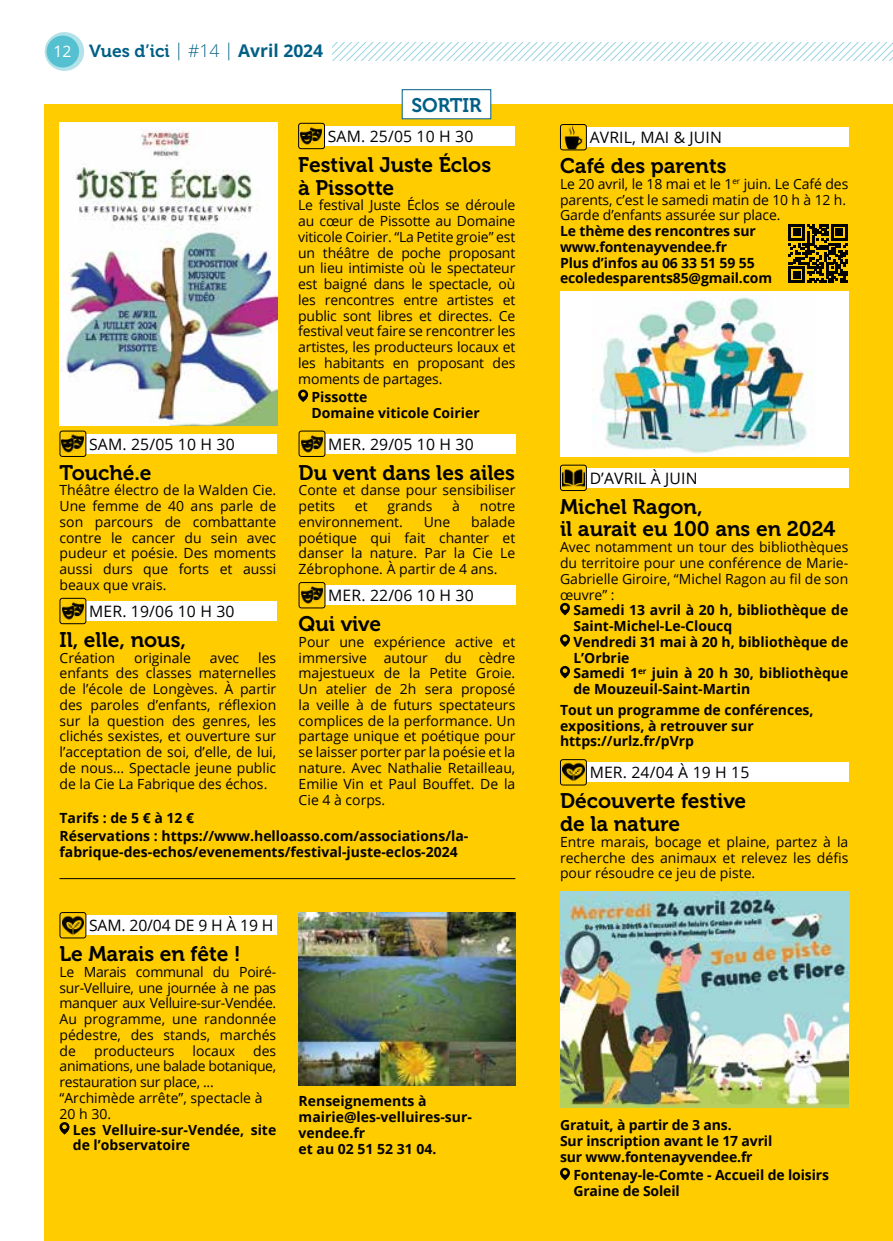
<style>
.page{position:relative;width:893px;height:1241px;background:#fff}
.page>*{position:absolute;margin:0;border:0;box-sizing:border-box;transform-origin:0 0}
.t1{font:21px/22.8px "Museo 700";color:#000}
.t2{font:19.6px "Museo 700";color:#005f86}
.t3{font:17.5px "Museo 700";color:#005f86}
.t4{font:15.75px "Open Sans";letter-spacing:.01em;color:#000}
.t5{font:15.75px "Open Sans";letter-spacing:-.01em;color:#000}
.t6{font:14px/15.8px "Open Sans";color:#000;text-align:justify}
.t7{font:700 14px/15.8px "Open Sans";color:#000}
.t8{font:14px/15.8px "Open Sans";letter-spacing:-.02em;color:#000}
.s1{font-family:"Open Sans";font-size:15.75px;color:#fff}
.s2{font-family:"Open Sans";font-weight:300}
.s3{font-family:"Open Sans";font-weight:700}
</style>
<div class="page">
<svg style="left:45px;top:32px;width:39px;height:39px"></svg>
<div style="left:47px;top:36px;width:32px;height:31px;background:#55c0d0;border-radius:50%"></div>
<svg style="left:332px;top:43px;width:561px;height:17px"></svg>
<div style="left:45px;top:105px;width:848px;height:1135px;background:#fc0"></div>
<div style="left:402px;top:90px;width:89px;height:29px;background:#fff"></div>
<div style="left:402px;top:89px;width:89px;height:30px;border:1px solid #005f86"></div>
<div style="left:585px;top:127px;width:263px;height:20px;background:#fff"></div>
<img style="left:560px;top:126px;width:23px;height:24px">
<div style="left:560px;top:124px;width:27px;height:26px;border:1px solid #000;border-radius:2px"></div>
<div style="left:585px;top:468px;width:263px;height:19px;background:#fff"></div>
<svg style="left:560px;top:465px;width:26px;height:25px"></svg>
<img style="left:563px;top:467px;width:21px;height:21px">
<div style="left:560px;top:464px;width:27px;height:27px;border:1px solid #000;border-radius:2px"></div>
<svg style="left:560px;top:602px;width:10px;height:13px"></svg>
<svg style="left:560px;top:634px;width:10px;height:12px"></svg>
<svg style="left:560px;top:666px;width:10px;height:12px"></svg>
<div style="left:585px;top:762px;width:263px;height:20px;background:#fff"></div>
<svg style="left:560px;top:759px;width:26px;height:26px"></svg>
<img style="left:563px;top:761px;width:21px;height:21px">
<div style="left:560px;top:759px;width:27px;height:26px;border:1px solid #000;border-radius:2px"></div>
<svg style="left:560px;top:1167px;width:10px;height:12px"></svg>
<div style="left:323px;top:126px;width:192px;height:20px;background:#fff"></div>
<img style="left:300px;top:125px;width:22px;height:20px">
<div style="left:298px;top:123px;width:27px;height:26px;border:1px solid #000;border-radius:2px"></div>
<svg style="left:298px;top:389px;width:10px;height:13px"></svg>
<div style="left:84px;top:434px;width:192px;height:19px;background:#fff"></div>
<svg style="left:60px;top:431px;width:26px;height:25px"></svg>
<img style="left:62px;top:433px;width:21px;height:21px">
<div style="left:60px;top:430px;width:26px;height:27px;border:1px solid #000;border-radius:2px"></div>
<div style="left:84px;top:601px;width:192px;height:20px;background:#fff"></div>
<img style="left:62px;top:600px;width:21px;height:20px">
<div style="left:60px;top:597px;width:26px;height:27px;border:1px solid #000;border-radius:2px"></div>
<div style="left:323px;top:434px;width:192px;height:19px;background:#fff"></div>
<img style="left:301px;top:433px;width:22px;height:20px">
<div style="left:299px;top:430px;width:26px;height:27px;border:1px solid #000;border-radius:2px"></div>
<div style="left:323px;top:585px;width:192px;height:20px;background:#fff"></div>
<img style="left:301px;top:584px;width:22px;height:20px">
<div style="left:299px;top:582px;width:26px;height:26px;border:1px solid #000;border-radius:2px"></div>
<div style="left:84px;top:915px;width:192px;height:20px;background:#fff"></div>
<img style="left:62px;top:914px;width:22px;height:21px">
<div style="left:60px;top:912px;width:26px;height:26px;border:1px solid #000;border-radius:2px"></div>
<svg style="left:60px;top:1122px;width:9px;height:12px"></svg>
<img style="left:60px;top:123px;width:217px;height:302px">
<img style="left:560px;top:891px;width:288px;height:216px">
<div style="left:560px;top:291px;width:288px;height:166px;background:#fff"></div>
<img style="left:593px;top:297px;width:218px;height:156px">
<hr style="left:60px;top:878px;width:455px;height:1px;background:#000">
<svg style="left:788px;top:224px;width:59px;height:59px"></svg>
<img style="left:299px;top:912px;width:216px;height:173px">
<p class="t3" style="left:53px;top:41px;width:271px"><span class="s1">12</span> Vues d’ici <span class="s2">| #14 |</span> <span class="s3">Avril 2024</span></p>
<h2 class="t2" style="left:411px;top:94px;width:72px">SORTIR</h2>
<p class="t4" style="left:328px;top:125px;width:147px">SAM. 25/05 10 H 30</p>
<h1 class="t1" style="left:298px;top:153px;width:194px">Festival Juste Éclos à Pissotte</h1>
<p class="t6" style="left:298px;top:197px;width:219px">Le festival Juste Éclos se déroule au cœur de Pissotte au Domaine viticole Coirier. “La Petite groie” est un théâtre de poche proposant un lieu intimiste où le spectateur est baigné dans le spectacle, où les rencontres entre artistes et public sont libres et directes. Ce festival veut faire se rencontrer les artistes, les producteurs locaux et les habitants en proposant des moments de partages.</p>
<p class="t7" style="left:311px;top:388px;width:170px">Pissotte<br>Domaine viticole Coirier</p>
<p class="t4" style="left:328px;top:433px;width:147px">MER. 29/05 10 H 30</p>
<h1 class="t1" style="left:299px;top:461px;width:218px">Du vent dans les ailes</h1>
<p class="t6" style="left:299px;top:482px;width:218px">Conte et danse pour sensibiliser petits</p>
<p class="t4" style="left:89px;top:433px;width:147px">SAM. 25/05 10 H 30</p>
<h1 class="t1" style="left:60px;top:461px;width:93px">Touché.e</h1>
<p class="t6" style="left:60px;top:482px;width:218px">Théâtre électro de la Walden Cie.<br>Une femme de 40 ans parle de son parcours de combattante contre le cancer du sein avec pudeur et poésie. Des moments aussi durs que forts et aussi beaux que vrais.</p>
<p class="t4" style="left:89px;top:600px;width:147px">MER. 19/06 10 H 30</p>
<h1 class="t1" style="left:60px;top:628px;width:128px">Il, elle, nous,</h1>
<p class="t6" style="left:60px;top:649px;width:57px">Création</p>
<p class="t6" style="left:134px;top:649px;width:58px">originale</p>
<p class="t6" style="left:210px;top:649px;width:31px">avec</p>
<p class="t6" style="left:355px;top:498px;width:14px">et</p>
<p class="t6" style="left:387px;top:498px;width:47px">grands</p>
<p class="t6" style="left:452px;top:498px;width:9px">à</p>
<p class="t6" style="left:480px;top:498px;width:37px">notre</p>
<p class="t6" style="left:299px;top:513px;width:106px">environnement.</p>
<p class="t6" style="left:424px;top:513px;width:28px">Une</p>
<p class="t6" style="left:299px;top:513px;width:218px;text-indent:173px">balade poétique qui fait chanter et danser la nature. Par la Cie Le Zébrophone. À partir de 4 ans.</p>
<p class="t4" style="left:328px;top:584px;width:147px">MER. 22/06 10 H 30</p>
<h1 class="t1" style="left:299px;top:612px;width:84px">Qui vive</h1>
<p class="t6" style="left:299px;top:633px;width:218px">Pour une expérience active et immersive autour du cèdre majestueux de la Petite Groie.<br>Un atelier de 2h sera proposé la veille à de futurs spectateurs complices de la performance. Un partage unique et poétique pour se laisser porter par la poésie et la nature. Avec Nathalie Retailleau, Emilie Vin et Paul Bouffet. De la Cie 4 à corps.</p>
<p class="t7" style="left:60px;top:808px;width:410px;line-height:18.2px">Tarifs : de 5 € à 12 €<br>Réservations : https://www.helloasso.com/associations/la-</p>
<p class="t7" style="left:60px;top:843px;width:400px">fabrique-des-echos/evenements/festival-juste-eclos-2024</p>
<p class="t6" style="left:60px;top:649px;width:218px;text-indent:199px">les enfants des classes maternelles de l’école de Longèves. À partir des paroles d’enfants, réflexion sur la question des genres, les clichés sexistes, et ouverture sur l’acceptation de soi, d’elle, de lui, de nous... Spectacle jeune public de la Cie La Fabrique des échos.</p>
<p class="t5" style="left:89px;top:914px;width:186px">SAM. 20/04 DE 9 H À 19 H</p>
<h1 class="t1" style="left:60px;top:942px;width:183px">Le Marais en fête !</h1>
<p class="t6" style="left:60px;top:963px;width:218px">Le Marais communal du Poiré&shy;sur-Velluire, une journée à ne pas manquer aux Velluire-sur-Vendée.<br>Au programme, une randonnée pédestre, des stands, marchés de</p>
<p class="t8" style="left:60px;top:1042px;width:218px;text-indent:194px">des animations, une balade botanique, restauration sur place, ... “Archimède arrête”, spectacle à<br>20 h 30.</p>
<p class="t7" style="left:73px;top:1120px;width:205px">Les Velluire-sur-Vendée, site de l’observatoire</p>
<p class="t6" style="left:94px;top:1042px;width:82px">producteurs</p>
<p class="t6" style="left:193px;top:1042px;width:44px">locaux</p>
<p class="t7" style="left:299px;top:1092px;width:175px">Renseignements à mairie@les-velluires-sur&shy;vendee.fr<br>et au 02 51 52 31 04.</p>
<p class="t4" style="left:590px;top:127px;width:134px">AVRIL, MAI &amp; JUIN</p>
<h1 class="t1" style="left:560px;top:155px;width:168px">Café des parents</h1>
<p class="t6" style="left:560px;top:175px;width:290px;text-align:left">Le 20 avril, le 18 mai et le 1<sup>er</sup> juin. Le Café des parents, c’est le samedi matin de 10 h à 12 h.<br>Garde d’enfants assurée sur place.</p>
<p class="t7" style="left:560px;top:223px;width:214px">Le thème des rencontres sur www.fontenayvendee.fr<br>Plus d’infos au 06 33 51 59 55 ecoledesparents85@gmail.com</p>
<p class="t4" style="left:590px;top:467px;width:109px">D’AVRIL À JUIN</p>
<h1 class="t1" style="left:560px;top:495px;width:277px">Michel Ragon,<br>il aurait eu 100 ans en 2024</h1>
<p class="t6" style="left:560px;top:539px;width:290px">Avec notamment un tour des bibliothèques du territoire pour une conférence de Marie-Gabrielle Giroire, “Michel Ragon au fil de son œuvre” :</p>
<p class="t7" style="left:573px;top:602px;width:276px">Samedi 13 avril à 20 h, bibliothèque de<br>Saint-Michel-Le-Cloucq<br>Vendredi 31 mai à 20 h, bibliothèque de<br>L’Orbrie<br>Samedi 1<sup>er</sup> juin à 20 h 30, bibliothèque de Mouzeuil-Saint-Martin</p>
<p class="t7" style="left:560px;top:701px;width:255px">Tout un programme de conférences, expositions, à retrouver sur https://urlz.fr/pVrp</p>
<p class="t4" style="left:590px;top:761px;width:161px">MER. 24/04 À 19 H 15</p>
<h1 class="t1" style="left:560px;top:789px;width:188px">Découverte festive de la nature</h1>
<p class="t6" style="left:560px;top:833px;width:290px">Entre marais, bocage et plaine, partez à la recherche des animaux et relevez les défis pour résoudre ce jeu de piste.</p>
<p class="t7" style="left:560px;top:1116px;width:214px">Gratuit, à partir de 3 ans.<br>Sur inscription avant le 17 avril sur www.fontenayvendee.fr</p>
<p class="t7" style="left:573px;top:1166px;width:257px">Fontenay-le-Comte - Accueil de loisirs<br>Graine de Soleil</p>
</div>
